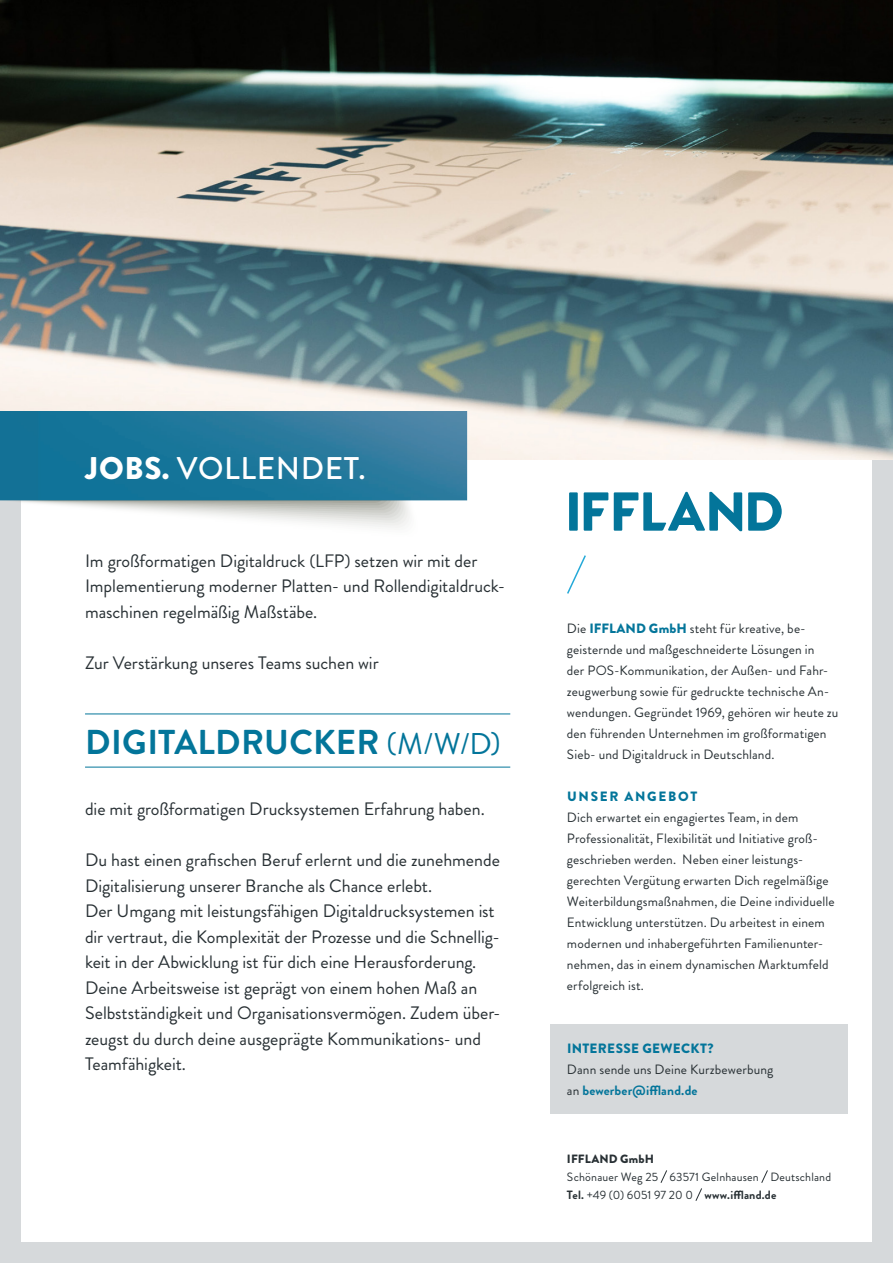
<style>
.page{position:relative;width:893px;height:1263px;background:#d6d9db}
.page>*{position:absolute;margin:0;border:0;box-sizing:border-box;transform-origin:0 0}
.t1{font:700 34.5px "Brandon Grotesque";letter-spacing:.01em;color:#03759a}
.t2{font:500 31.35px "Brandon Grotesque";letter-spacing:.02em;color:#fff}
.t3{font:18px/25.5px "Brandon Grotesque";letter-spacing:-.005em;color:#283034}
.t4{font:13.5px/21px "Brandon Grotesque";letter-spacing:.01em;color:#283034}
.t5{font:900 13.5px "Brandon Grotesque";letter-spacing:.035em;color:#03759a}
.t6{font:900 13.5px "Brandon Grotesque";letter-spacing:.125em;color:#03759a}
.t7{font:12px/18px "Brandon Grotesque";letter-spacing:.015em;color:#283034}
.t8{font:900 12px "Brandon Grotesque";letter-spacing:.01em;color:#283034}
.s1{font-weight:900}
.s2{font-weight:400;font-size:30px}
.s3{font-weight:900;color:#03759a}
.s4{font-weight:700;color:#03759a}
.s5{font-weight:700}
</style>
<div class="page">
<div style="left:21px;top:21px;width:851px;height:1221px;background:#fff"></div>
<img style="left:0;top:0;width:893px;height:460px">
<div style="left:550px;top:1024px;width:298px;height:89px;background:#d6d9db"></div>
<div style="left:569px;top:492px;width:9px;height:39px;background:#03759a"></div>
<svg style="left:748px;top:492px;width:34px;height:39px"></svg>
<svg style="left:584px;top:492px;width:24px;height:39px"></svg>
<svg style="left:614px;top:492px;width:128px;height:39px"></svg>
<img style="left:0;top:411px;width:494px;height:117px">
<svg style="left:567px;top:555px;width:19px;height:39px"></svg>
<hr style="left:85px;top:713px;width:425px;height:1px;background:#03759a">
<hr style="left:85px;top:767px;width:425px;height:1px;background:#03759a">
<svg style="left:660px;top:1170px;width:7px;height:13px"></svg>
<svg style="left:761px;top:1170px;width:7px;height:13px"></svg>
<svg style="left:695px;top:1188px;width:7px;height:13px"></svg>
<h2 class="t2" style="left:85px;top:447px;width:282px"><span class="s1">JOBS.</span> VOLLENDET.</h2>
<h3 class="t3" style="left:85px;top:548px;width:422px">Im großformatigen Digitaldruck (LFP) setzen wir mit der<br>Implementierung moderner Platten- und Rollendigitaldruck&shy;maschinen regelmäßig Maßstäbe.</h3>
<h3 class="t3" style="left:85px;top:650px;width:295px">Zur Verstärkung unseres Teams suchen wir</h3>
<h1 class="t1" style="left:85px;top:717px;width:417px">DIGITALDRUCKER <span class="s2">(M/W/D)</span></h1>
<h3 class="t3" style="left:85px;top:796px;width:401px">die mit großformatigen Drucksystemen Erfahrung haben.</h3>
<p class="t3" style="left:85px;top:847px;width:417px">Du hast einen grafischen Beruf erlernt und die zunehmende Digitalisierung unserer Branche als Chance erlebt.<br>Der Umgang mit leistungsfähigen Digitaldrucksystemen ist dir vertraut, die Komplexität der Prozesse und die Schnellig&shy;keit in der Abwicklung ist für dich eine Herausforderung.<br>Deine Arbeitsweise ist geprägt von einem hohen Maß an Selbstständigkeit und Organisationsvermögen. Zudem über&shy;zeugst du durch deine ausgeprägte Kommunikations- und Teamfähigkeit.</p>
<p class="t4" style="left:567px;top:618px;width:273px">Die <span class="s3">IFFLAND GmbH</span> steht für kreative, be&shy;geisternde und maßgeschneiderte Lösungen in<br>der POS-Kommunikation, der Außen- und Fahr&shy;zeugwerbung sowie für gedruckte technische An&shy;wendungen. Gegründet 1969, gehören wir heute zu den führenden Unternehmen im großformatigen Sieb- und Digitaldruck in Deutschland.</p>
<p class="t6" style="left:567px;top:787px;width:132px">UNSER ANGEBOT</p>
<p class="t4" style="left:567px;top:807px;width:269px">Dich erwartet ein engagiertes Team, in dem Professionalität, Flexibilität und Initiative groß&shy;geschrieben werden. Neben einer leistungs&shy;gerechten Vergütung erwarten Dich regelmäßige Weiterbildungsmaßnahmen, die Deine individuelle Entwicklung unterstützen. Du arbeitest in einem modernen und inhabergeführten Familienunter&shy;nehmen, das in einem dynamischen Marktumfeld erfolgreich ist.</p>
<p class="t5" style="left:567px;top:1039px;width:148px">INTERESSE GEWECKT?</p>
<p class="t4" style="left:567px;top:1059px;width:208px">Dann sende uns Deine Kurzbewerbung an <span class="s4">bewerber@iffland.de</span></p>
<p class="t8" style="left:567px;top:1150px;width:89px">IFFLAND GmbH</p>
<p class="t7" style="left:567px;top:1168px;width:266px">Schönauer Weg 25 63571 Gelnhausen Deutschland<br><span class="s5">Tel.</span> +49 (0) 6051 97 20 0 <span class="s5">www.iffland.de</span></p>
</div>
